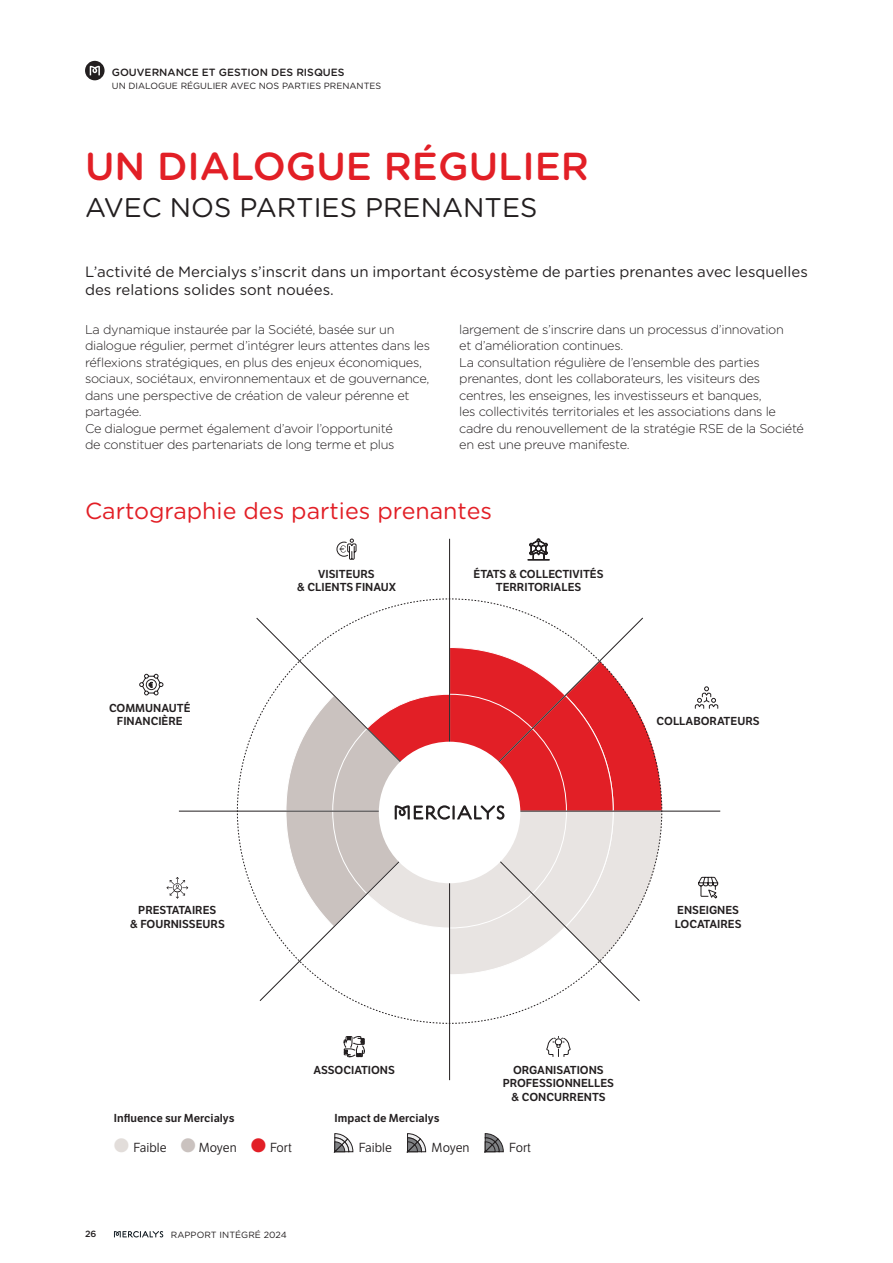
<style>
.page{position:relative;width:893px;height:1263px;background:#fff}
.page>*{position:absolute;margin:0;border:0;box-sizing:border-box;transform-origin:0 0}
.t1{font:500 39px "Gotham Rounded";color:#e21f26}
.t2{font:27px "Gotham Rounded";color:#231f20}
.t3{font:23.25px "Gotham Rounded";color:#e21f26}
.t4{font:15px/18px "Gotham Rounded";color:#231f20}
.t5{font:300 12.75px/16.5px "Gotham Rounded";letter-spacing:-.025em;color:#231f20}
.t6{font:12.75px "LFT Etica";color:#231f20}
.t7{font:11.25px/13.5px "LFT Etica SB";color:#231f20;text-align:center}
.t8{font:500 10.5px "Gotham Rounded";color:#231f20}
.t9{font:9px "Gotham Rounded";color:#231f20}
.t10{font:500 9px "Gotham Rounded";color:#231f20}
.s1{color:#e2ddda}
.s2{color:#cac2bf}
.s3{color:#e21f26}
</style>
<div class="page">
<hr style="left:449px;top:539px;width:1px;height:541px;background:#231f20">
<hr style="left:179px;top:811px;width:541px;height:1px;background:#231f20">
<svg style="left:236px;top:598px;width:427px;height:426px"></svg>
<svg style="left:334px;top:1133px;width:19px;height:19px"></svg>
<svg style="left:407px;top:1133px;width:19px;height:19px"></svg>
<svg style="left:485px;top:1133px;width:18px;height:19px"></svg>
<svg style="left:694px;top:686px;width:25px;height:23px"></svg>
<svg style="left:528px;top:539px;width:21px;height:21px"></svg>
<svg style="left:336px;top:538px;width:21px;height:22px"></svg>
<svg style="left:698px;top:876px;width:21px;height:23px"></svg>
<svg style="left:167px;top:877px;width:21px;height:21px"></svg>
<svg style="left:546px;top:1036px;width:25px;height:21px"></svg>
<svg style="left:343px;top:1036px;width:22px;height:21px"></svg>
<svg style="left:139px;top:674px;width:25px;height:21px"></svg>
<svg style="left:114px;top:1231px;width:49px;height:6px"></svg>
<svg style="left:85px;top:61px;width:20px;height:19px"></svg>
<svg style="left:90px;top:66px;width:10px;height:9px"></svg>
<p class="t8" style="left:112px;top:65px;width:234px">GOUVERNANCE ET GESTION DES RISQUES</p>
<p class="t9" style="left:112px;top:79px;width:271px">UN DIALOGUE RÉGULIER AVEC NOS PARTIES PRENANTES</p>
<h1 class="t1" style="left:85px;top:138px;width:505px">UN DIALOGUE RÉGULIER</h1>
<h2 class="t2" style="left:85px;top:189px;width:454px">AVEC NOS PARTIES PRENANTES</h2>
<p class="t4" style="left:85px;top:262px;width:724px">L’activité de Mercialys s’inscrit dans un important écosystème de parties prenantes avec lesquelles des relations solides sont nouées.</p>
<p class="t5" style="left:85px;top:320px;width:347px">La dynamique instaurée par la Société, basée sur un dialogue régulier, permet d’intégrer leurs attentes dans les réflexions stratégiques, en plus des enjeux économiques, sociaux, sociétaux, environnementaux et de gouvernance, dans une perspective de création de valeur pérenne et partagée.<br>Ce dialogue permet également d’avoir l’opportunité<br>de constituer des partenariats de long terme et plus</p>
<p class="t5" style="left:459px;top:320px;width:346px">largement de s’inscrire dans un processus d’innovation<br>et d’amélioration continues.<br>La consultation régulière de l’ensemble des parties prenantes, dont les collaborateurs, les visiteurs des centres, les enseignes, les investisseurs et banques,<br>les collectivités territoriales et les associations dans le cadre du renouvellement de la stratégie RSE de la Société en est une preuve manifeste.</p>
<h3 class="t3" style="left:85px;top:495px;width:408px">Cartographie des parties prenantes</h3>
<p class="t7" style="left:109px;top:701px;width:83px">COMMUNAUTÉ<br>FINANCIÈRE</p>
<p class="t7" style="left:297px;top:567px;width:101px">VISITEURS<br>&amp; CLIENTS FINAUX</p>
<p class="t7" style="left:474px;top:567px;width:132px">ÉTATS &amp; COLLECTIVITÉS<br>TERRITORIALES</p>
<p class="t7" style="left:657px;top:715px;width:105px">COLLABORATEURS</p>
<p class="t7" style="left:130px;top:903px;width:97px">PRESTATAIRES<br>&amp; FOURNISSEURS</p>
<p class="t7" style="left:313px;top:1063px;width:83px">ASSOCIATIONS</p>
<p class="t7" style="left:503px;top:1063px;width:113px">ORGANISATIONS<br>PROFESSIONNELLES &amp; CONCURRENTS</p>
<p class="t7" style="left:114px;top:1111px;width:122px">Influence sur Mercialys</p>
<p class="t7" style="left:334px;top:1111px;width:107px">Impact de Mercialys</p>
<p class="t6" style="left:114px;top:1140px;width:179px"><span class="s1">●</span> Faible <span class="s2">●</span> Moyen <span class="s3">●</span> Fort</p>
<p class="t6" style="left:359px;top:1140px;width:35px">Faible</p>
<p class="t6" style="left:432px;top:1140px;width:39px">Moyen</p>
<p class="t6" style="left:509px;top:1140px;width:23px">Fort</p>
<p class="t10" style="left:85px;top:1228px;width:13px">26</p>
<p class="t9" style="left:171px;top:1229px;width:117px">RAPPORT INTÉGRÉ 2024</p>
<p class="t7" style="left:675px;top:903px;width:68px;text-align:left">ENSEIGNES<br>LOCATAIRES</p>
</div>
